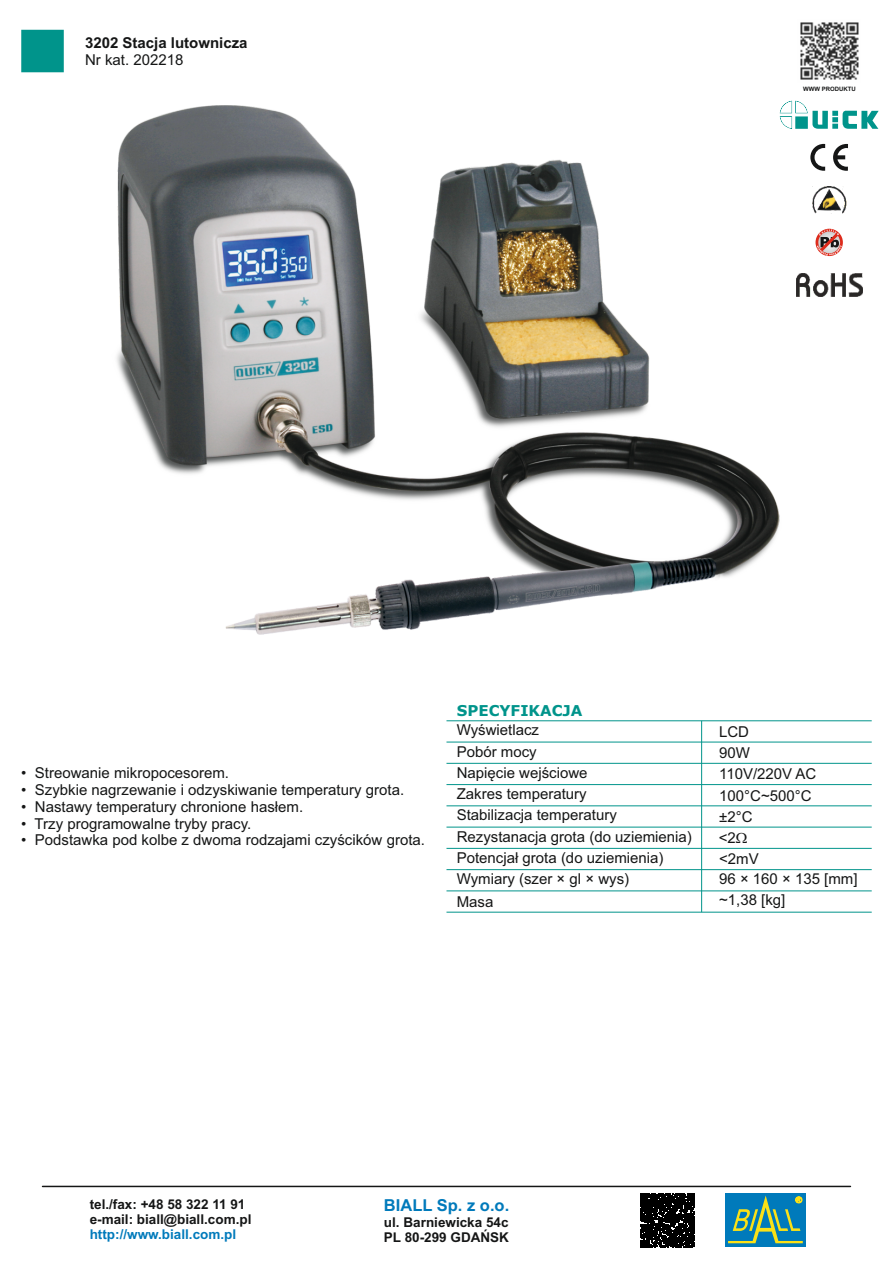
<style>
.page{position:relative;width:893px;height:1263px;background:#fff}
.page>*{position:absolute;margin:0;border:0;box-sizing:border-box;transform-origin:0 0}
.t1{font:700 16.5px "Arial";color:#007abb}
.t2{font:15px/21.3px "Arial";color:#151616}
.t3{font:700 15px "Arial";color:#151616}
.t4{font:700 15px "Verdana";color:#00948b}
.t5{font:700 13.5px/15.1px "Arial";color:#151616}
.t6{font:700 13.5px "Arial";color:#007abb}
.t7{font:700 6px "Arial";color:#151616}
</style>
<div class="page">
<div style="left:21px;top:30px;width:43px;height:42px;background:#00948b"></div>
<hr style="left:446px;top:891px;width:426px;height:1px;background:#00948b">
<hr style="left:446px;top:912px;width:426px;height:1px;background:#00948b">
<hr style="left:446px;top:869px;width:426px;height:1px;background:#00948b">
<hr style="left:446px;top:848px;width:426px;height:1px;background:#00948b">
<hr style="left:446px;top:827px;width:426px;height:1px;background:#00948b">
<hr style="left:446px;top:805px;width:426px;height:1px;background:#00948b">
<hr style="left:446px;top:784px;width:426px;height:1px;background:#00948b">
<hr style="left:446px;top:763px;width:426px;height:1px;background:#00948b">
<hr style="left:446px;top:742px;width:426px;height:1px;background:#00948b">
<hr style="left:446px;top:720px;width:426px;height:1px;background:#00948b">
<hr style="left:701px;top:721px;width:1px;height:191px;background:#00948b">
<svg style="left:782px;top:100px;width:97px;height:197px"></svg>
<img style="left:800px;top:22px;width:59px;height:58px">
<hr style="left:43px;top:1186px;width:807px;height:1px;background:#151616">
<div style="left:725px;top:1193px;width:81px;height:54px;background:#007abb"></div>
<svg style="left:728px;top:1195px;width:75px;height:48px"></svg>
<svg style="left:641px;top:1193px;width:53px;height:54px;background:#111"></svg>
<img style="left:116px;top:106px;width:666px;height:528px">
<p class="t3" style="left:85px;top:37px;width:164px">3202 Stacja lutownicza</p>
<p class="t2" style="left:85px;top:50px;width:100px">Nr kat. 202218</p>
<p class="t7" style="left:803px;top:87px;width:54px">WWW PRODUKTU</p>
<p class="t2" style="left:21px;top:764px;width:209px">• Streowanie mikropocesorem.</p>
<p class="t2" style="left:21px;top:780px;width:384px">• Szybkie nagrzewanie i odzyskiwanie temperatury grota.</p>
<p class="t2" style="left:21px;top:797px;width:284px">• Nastawy temperatury chronione hasłem.</p>
<p class="t2" style="left:21px;top:814px;width:232px">• Trzy programowalne tryby pracy.</p>
<p class="t2" style="left:21px;top:831px;width:405px">• Podstawka pod kolbe z dwoma rodzajami czyścików grota.</p>
<p class="t4" style="left:457px;top:704px;width:127px">SPECYFIKACJA</p>
<p class="t2" style="left:457px;top:721px;width:237px">Wyświetlacz<br>Pobór mocy<br>Napięcie wejściowe<br>Zakres temperatury<br>Stabilizacja temperatury<br>Rezystanacja grota (do uziemienia)<br>Potencjał grota (do uziemienia)<br>Wymiary (szer × gl × wys)</p>
<p class="t2" style="left:719px;top:722px;width:99px">LCD<br>90W<br>110V/220V AC<br>100°C~500°C ±2°C<br>&lt;2<br>&lt;2mV</p>
<p class="t2" style="left:719px;top:870px;width:140px">96 × 160 × 135 [mm]</p>
<p class="t2" style="left:457px;top:892px;width:38px">Masa</p>
<p class="t2" style="left:719px;top:891px;width:68px">~1,38 [kg]</p>
<p class="t5" style="left:90px;top:1198px;width:163px">tel./fax: +48 58 322 11 91 e-mail: biall@biall.com.pl</p>
<p class="t6" style="left:90px;top:1229px;width:148px">http://www.biall.com.pl</p>
<p class="t1" style="left:384px;top:1199px;width:127px">BIALL Sp. z o.o.</p>
<p class="t5" style="left:384px;top:1215px;width:127px">ul. Barniewicka 54c<br>PL 80-299 GDAŃSK</p>
</div>
